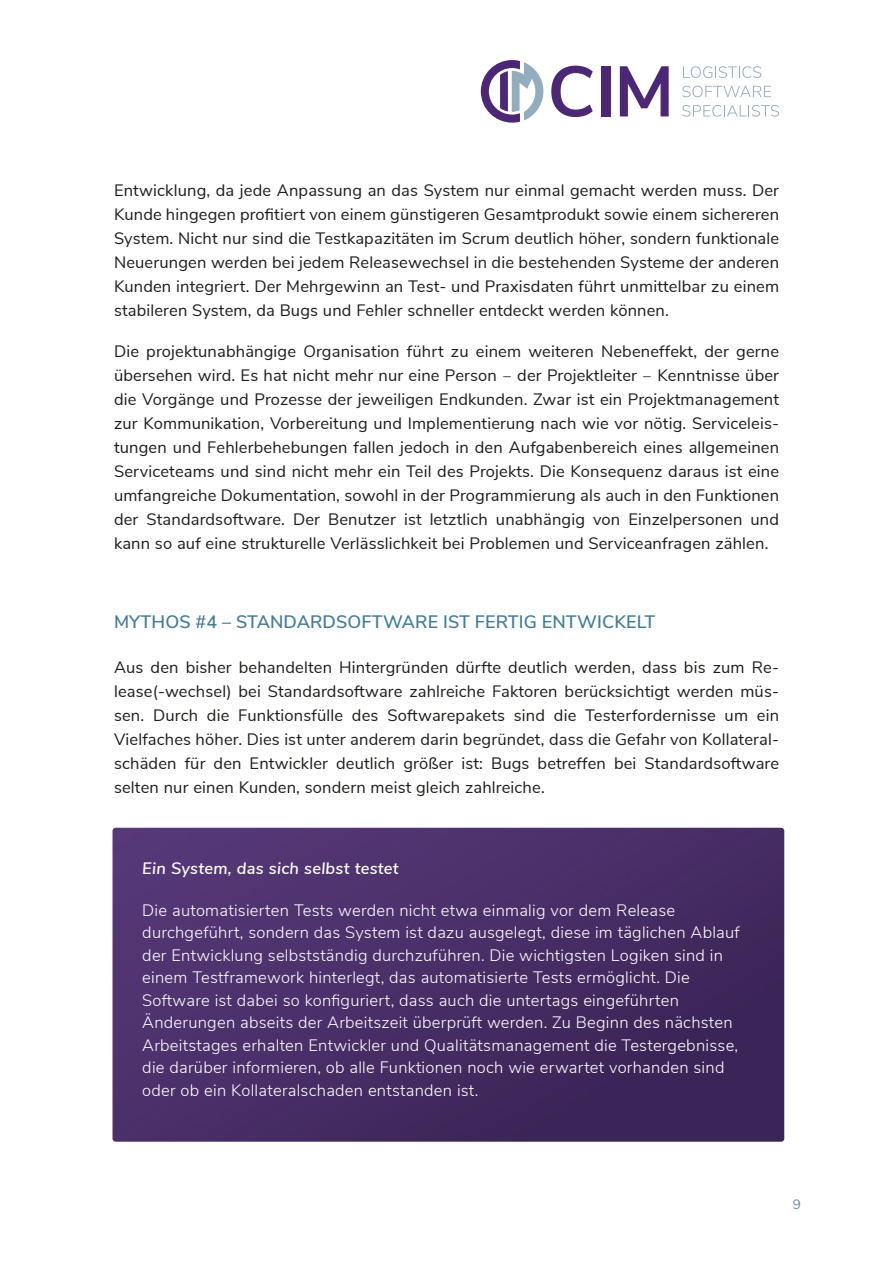
<style>
.page{position:relative;width:893px;height:1263px;background:#fff}
.page>*{position:absolute;margin:0;border:0;box-sizing:border-box;transform-origin:0 0}
.t1{font:600 18px "Nunito Sans";letter-spacing:.005em;color:#427d97}
.t2{font:16.5px/24px "Nunito Sans";letter-spacing:.01em;color:#1d1d1b;text-align:justify}
.t3{font:300 16.5px/22.5px "Nunito Sans";letter-spacing:.015em;color:#fff}
.t4{font:italic 600 16.5px "Nunito Sans";letter-spacing:.015em;color:#fff}
.t5{font:13.5px "Nunito Sans";color:#6a939c}
</style>
<div class="page">
<svg style="left:683px;top:66px;width:78px;height:12px"></svg>
<svg style="left:682px;top:86px;width:89px;height:11px"></svg>
<svg style="left:682px;top:105px;width:97px;height:12px"></svg>
<svg style="left:551px;top:66px;width:42px;height:51px"></svg>
<div style="left:601px;top:66px;width:9px;height:50px;background:#4c2775"></div>
<svg style="left:620px;top:66px;width:49px;height:50px"></svg>
<svg style="left:481px;top:60px;width:62px;height:63px"></svg>
<img style="left:112px;top:828px;width:672px;height:314px;border-radius:3px">
<p class="t2" style="left:114px;top:179px;width:667px">Entwicklung, da jede Anpassung an das System nur einmal gemacht werden muss. Der Kunde hingegen profitiert von einem günstigeren Gesamtprodukt sowie einem sichereren System. Nicht nur sind die Testkapazitäten im Scrum deutlich höher, sondern funktionale Neuerungen werden bei jedem Releasewechsel in die bestehenden Systeme der anderen Kunden integriert. Der Mehrgewinn an Test- und Praxisdaten führt unmittelbar zu einem stabileren System, da Bugs und Fehler schneller entdeckt werden können.</p>
<p class="t2" style="left:114px;top:339px;width:667px">Die projektunabhängige Organisation führt zu einem weiteren Nebeneffekt, der gerne übersehen wird. Es hat nicht mehr nur eine Person ‒ der Projektleiter ‒ Kenntnisse über die Vorgänge und Prozesse der jeweiligen Endkunden. Zwar ist ein Projektmanagement zur Kommunikation, Vorbereitung und Implementierung nach wie vor nötig. Serviceleis‐ tungen und Fehlerbehebungen fallen jedoch in den Aufgabenbereich eines allgemeinen Serviceteams und sind nicht mehr ein Teil des Projekts. Die Konsequenz daraus ist eine umfangreiche Dokumentation, sowohl in der Programmierung als auch in den Funktionen der Standardsoftware. Der Benutzer ist letztlich unabhängig von Einzelpersonen und kann so auf eine strukturelle Verlässlichkeit bei Problemen und Serviceanfragen zählen.</p>
<p class="t1" style="left:114px;top:610px;width:543px">MYTHOS #4 – STANDARDSOFTWARE IST FERTIG ENTWICKELT</p>
<p class="t2" style="left:114px;top:656px;width:667px">Aus den bisher behandelten Hintergründen dürfte deutlich werden, dass bis zum Re‐ lease(-wechsel) bei Standardsoftware zahlreiche Faktoren berücksichtigt werden müs‐ sen. Durch die Funktionsfülle des Softwarepakets sind die Testerfordernisse um ein Vielfaches höher. Dies ist unter anderem darin begründet, dass die Gefahr von Kollateral‐ schäden für den Entwickler deutlich größer ist: Bugs betreffen bei Standardsoftware selten nur einen Kunden, sondern meist gleich zahlreiche.</p>
<p class="t4" style="left:142px;top:857px;width:258px">Ein System, das sich selbst testet</p>
<p class="t3" style="left:142px;top:899px;width:599px">Die automatisierten Tests werden nicht etwa einmalig vor dem Release durchgeführt, sondern das System ist dazu ausgelegt, diese im täglichen Ablauf der Entwicklung selbstständig durchzuführen. Die wichtigsten Logiken sind in einem Testframework hinterlegt, das automatisierte Tests ermöglicht. Die Software ist dabei so konfiguriert, dass auch die untertags eingeführten Änderungen abseits der Arbeitszeit überprüft werden. Zu Beginn des nächsten Arbeitstages erhalten Entwickler und Qualitätsmanagement die Testergebnisse, die darüber informieren, ob alle Funktionen noch wie erwartet vorhanden sind oder ob ein Kollateralschaden entstanden ist.</p>
<p class="t5" style="left:793px;top:1195px;width:10px">9</p>
</div>
